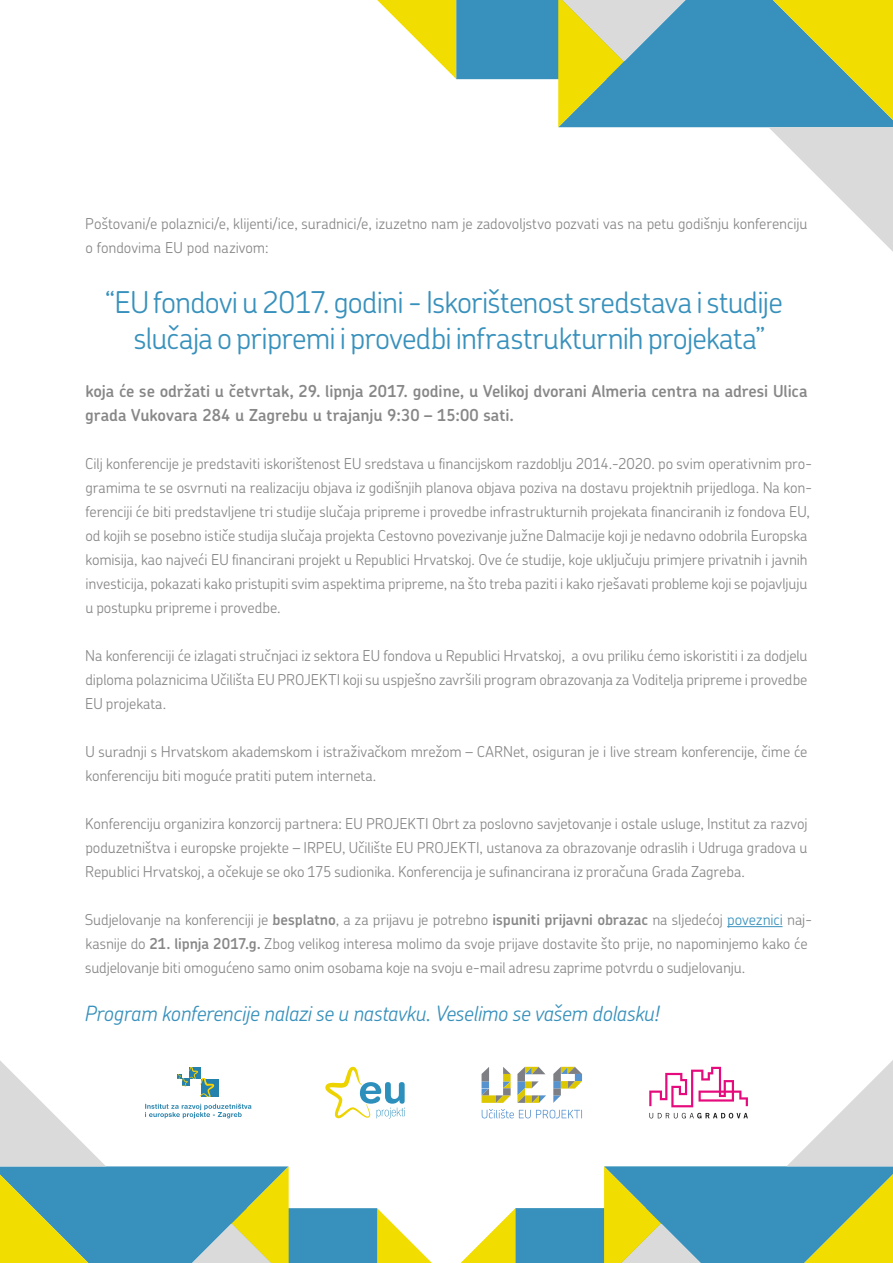
<style>
.page{position:relative;width:893px;height:1263px;background:#fff}
.page>*{position:absolute;margin:0;border:0;box-sizing:border-box;transform-origin:0 0}
.t1{font:300 30px/36px "Chevin Pro";letter-spacing:-.025em;color:#3891bc;text-align:center}
.t2{font:italic 300 21px "Chevin Pro";letter-spacing:-.015em;color:#3891bc}
.t3{font:600 16.5px/24px "Chevin Pro";letter-spacing:-.005em;color:#878787}
.t4{font:300 15px/24px "Chevin Pro";letter-spacing:-.005em;color:#878787}
.s1{font-weight:600}
.s2{color:#3891bc}
</style>
<div class="page">
<hr style="left:727px;top:926px;width:55px;height:1px;background:#3891bc">
<svg style="left:377px;top:0;width:516px;height:252px"></svg>
<svg style="left:461px;top:1060px;width:432px;height:203px"></svg>
<svg style="left:0;top:1061px;width:432px;height:202px"></svg>
<p class="t4" style="left:85px;top:211px;width:724px">Poštovani/e polaznici/e, klijenti/ice, suradnici/e, izuzetno nam je zadovoljstvo pozvati vas na petu godišnju konferenciju o fondovima EU pod nazivom:</p>
<h1 class="t1" style="left:105px;top:283px;width:679px">“EU fondovi u 2017. godini - Iskorištenost sredstava i studije slučaja o pripremi i provedbi infrastrukturnih projekata”</h1>
<p class="t3" style="left:85px;top:379px;width:724px">koja će se održati u četvrtak, 29. lipnja 2017. godine, u Velikoj dvorani Almeria centra na adresi Ulica grada Vukovara 284 u Zagrebu u trajanju 9:30 – 15:00 sati.</p>
<p class="t4" style="left:85px;top:451px;width:729px">Cilj konferencije je predstaviti iskorištenost EU sredstava u financijskom razdoblju 2014.-2020. po svim operativnim pro&shy;gramima te se osvrnuti na realizaciju objava iz godišnjih planova objava poziva na dostavu projektnih prijedloga. Na kon&shy;ferenciji će biti predstavljene tri studije slučaja pripreme i provedbe infrastrukturnih projekata financiranih iz fondova EU, od kojih se posebno ističe studija slučaja projekta Cestovno povezivanje južne Dalmacije koji je nedavno odobrila Europska komisija, kao najveći EU financirani projekt u Republici Hrvatskoj. Ove će studije, koje uključuju primjere privatnih i javnih investicija, pokazati kako pristupiti svim aspektima pripreme, na što treba paziti i kako rješavati probleme koji se pojavljuju u postupku pripreme i provedbe.</p>
<p class="t4" style="left:85px;top:643px;width:724px;text-align:justify">Na konferenciji će izlagati stručnjaci iz sektora EU fondova u Republici Hrvatskoj, a ovu priliku ćemo iskoristiti i za dodjelu diploma polaznicima Učilišta EU PROJEKTI koji su uspješno završili program obrazovanja za Voditelja pripreme i provedbe EU projekata.</p>
<p class="t4" style="left:85px;top:739px;width:724px">U suradnji s Hrvatskom akademskom i istraživačkom mrežom – CARNet, osiguran je i live stream konferencije, čime će konferenciju biti moguće pratiti putem interneta.</p>
<p class="t4" style="left:85px;top:811px;width:724px;text-align:justify">Konferenciju organizira konzorcij partnera: EU PROJEKTI Obrt za poslovno savjetovanje i ostale usluge, Institut za razvoj poduzetništva i europske projekte – IRPEU, Učilište EU PROJEKTI, ustanova za obrazovanje odraslih i Udruga gradova u Republici Hrvatskoj, a očekuje se oko 175 sudionika. Konferencija je sufinancirana iz proračuna Grada Zagreba.</p>
<p class="t4" style="left:85px;top:907px;width:729px">Sudjelovanje na konferenciji je <span class="s1">besplatno</span>, a za prijavu je potrebno <span class="s1">ispuniti prijavni obrazac</span> na sljedećoj <span class="s2">poveznici</span> naj&shy;kasnije do <span class="s1">21. lipnja 2017.g.</span> Zbog velikog interesa molimo da svoje prijave dostavite što prije, no napominjemo kako će sudjelovanje biti omogućeno samo onim osobama koje na svoju e-mail adresu zaprime potvrdu o sudjelovanju.</p>
<h2 class="t2" style="left:84px;top:999px;width:577px">Program konferencije nalazi se u nastavku. Veselimo se vašem dolasku!</h2>
</div>
